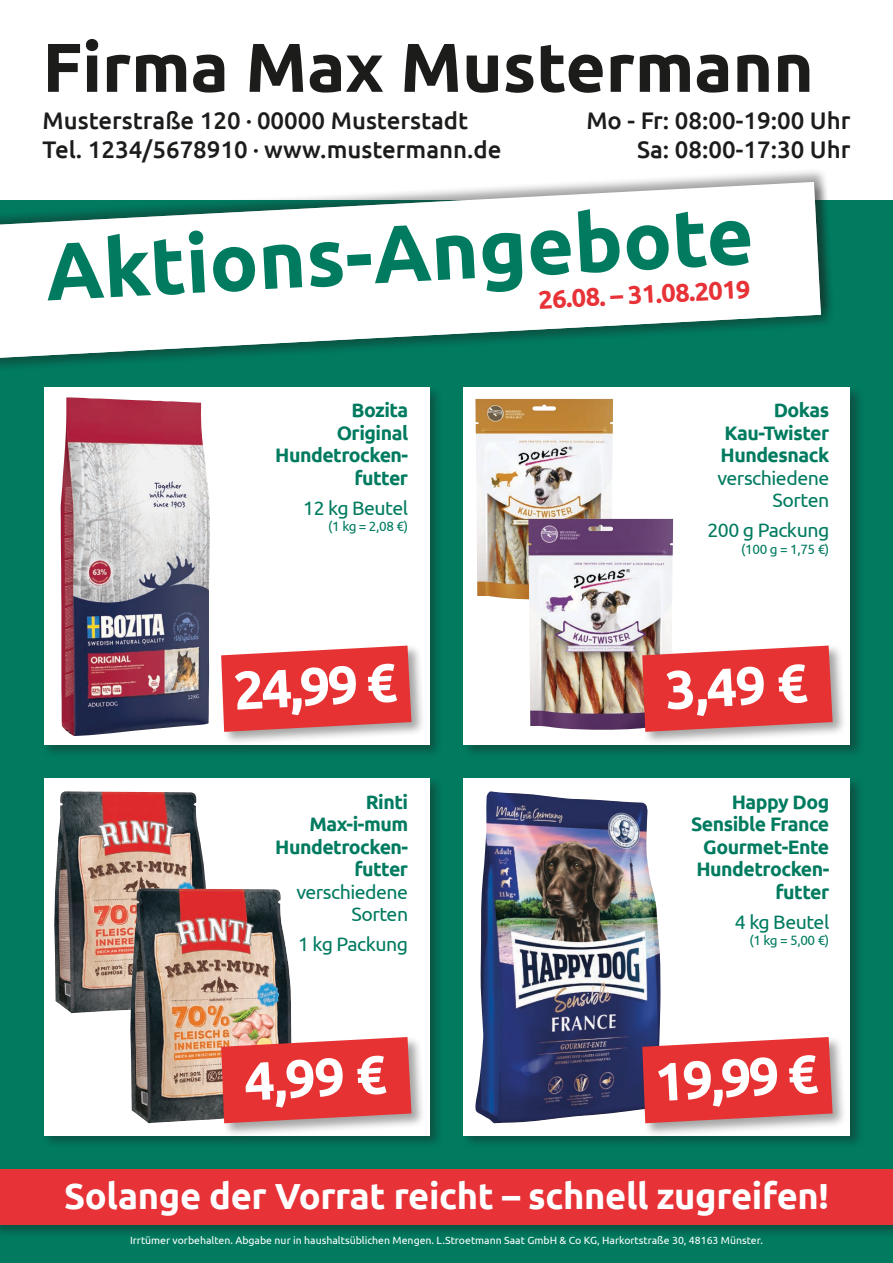
<style>
.page{position:relative;width:893px;height:1263px;background:#fff}
.page>*{position:absolute;margin:0;border:0;box-sizing:border-box;transform-origin:0 0}
.t1{font:700 81px "Ubuntu";color:#007b60}
.t2{font:700 69px "Ubuntu";color:#1c1c1b}
.t3{font:700 53.85px "Ubuntu";color:#fff}
.t4{font:700 36.3px "Ubuntu";letter-spacing:-.01em;color:#fff}
.t5{font:700 25.5px "Ubuntu";color:#e73237}
.t6{font:500 24px/28.8px "Ubuntu";color:#1c1c1b}
.t7{font:700 19.5px/22.5px "Ubuntu";letter-spacing:-.025em;color:#007b60;text-align:right}
.t8{font:19.5px/22.5px "Ubuntu";letter-spacing:-.025em;color:#007b60;text-align:right}
.t9{font:13.5px "Ubuntu";letter-spacing:-.025em;color:#007b60}
.t10{font:10.5px "Ubuntu";color:#fff}
</style>
<div class="page">
<div style="left:0;top:200px;width:893px;height:1063px;background:#007b60"></div>
<div style="left:0;top:1167px;width:893px;height:72px;background:#1c1c1b;opacity:.4"></div>
<div style="left:0;top:1169px;width:893px;height:56px;background:#e73237"></div>
<div style="left:0;top:168px;width:835px;height:195px;background:#1c1c1b;opacity:.4"></div>
<svg style="left:0;top:182px;width:821px;height:176px;fill:#fff"></svg>
<div style="left:41px;top:385px;width:403px;height:373px;background:#1c1c1b;opacity:.4"></div>
<div style="left:44px;top:387px;width:385px;height:357px;background:#fff"></div>
<div style="left:461px;top:385px;width:404px;height:373px;background:#1c1c1b;opacity:.4"></div>
<div style="left:463px;top:387px;width:387px;height:357px;background:#fff"></div>
<div style="left:42px;top:776px;width:402px;height:373px;background:#1c1c1b;opacity:.4"></div>
<svg style="left:44px;top:778px;width:385px;height:357px;background:#d3c3be"></svg>
<div style="left:461px;top:776px;width:404px;height:373px;background:#1c1c1b;opacity:.4"></div>
<div style="left:463px;top:778px;width:387px;height:357px;background:#fff"></div>
<div style="left:219px;top:644px;width:206px;height:102px;background:#1c1c1b;opacity:.4"></div>
<svg style="left:221px;top:646px;width:190px;height:86px;background:#e54747"></svg>
<img style="left:61px;top:397px;width:149px;height:339px">
<img style="left:475px;top:399px;width:138px;height:201px">
<img style="left:528px;top:519px;width:145px;height:211px">
<div style="left:641px;top:644px;width:205px;height:102px;background:#1c1c1b;opacity:.4"></div>
<svg style="left:642px;top:646px;width:191px;height:86px;background:#e34545"></svg>
<img style="left:54px;top:791px;width:11px;height:212px">
<img style="left:130px;top:888px;width:11px;height:223px">
<div style="left:219px;top:1035px;width:206px;height:102px;background:#1c1c1b;opacity:.4"></div>
<svg style="left:221px;top:1037px;width:190px;height:86px;background:#e24342"></svg>
<img style="left:475px;top:791px;width:186px;height:332px">
<div style="left:640px;top:1035px;width:206px;height:102px;background:#1c1c1b;opacity:.4"></div>
<svg style="left:642px;top:1037px;width:191px;height:86px;background:#e14446"></svg>
<h2 class="t2" style="left:43px;top:25px;width:773px">Firma Max Mustermann</h2>
<p class="t6" style="left:43px;top:105px;width:461px">Musterstraße 120 · 00000 Musterstadt<br>Tel. 1234/5678910 · www.mustermann.de</p>
<p class="t6" style="left:586px;top:105px;width:266px;text-align:right">Mo - Fr: 08:00-19:00 Uhr<br>Sa: 08:00-17:30 Uhr</p>
<h1 class="t1" style="left:43px;top:223px;width:710px;rotate:-3deg">Aktions-Angebote</h1>
<h3 class="t5" style="left:538px;top:284px;width:214px;rotate:-3deg">26.08. – 31.08.2019</h3>
<p class="t7" style="left:275px;top:398px;width:134px">Bozita<br>Original<br>Hundetrocken&shy;futter</p>
<p class="t8" style="left:303px;top:496px;width:107px">12 kg Beutel</p>
<p class="t9" style="left:328px;top:518px;width:81px">(1 kg = 2,08 €)</p>
<p class="t7" style="left:720px;top:398px;width:110px;text-align:justify;text-indent:53px">Dokas Kau-Twister Hundesnack</p>
<p class="t8" style="left:717px;top:466px;width:113px">verschiedene<br>Sorten</p>
<p class="t8" style="left:707px;top:518px;width:123px">200 g Packung</p>
<p class="t9" style="left:741px;top:540px;width:90px">(100 g = 1,75 €)</p>
<h3 class="t3" style="left:232px;top:658px;width:164px;rotate:-3deg">24,99 €</h3>
<h3 class="t3" style="left:664px;top:657px;width:143px;rotate:-3deg">3,49 €</h3>
<p class="t7" style="left:275px;top:790px;width:134px">Rinti<br>Max-i-mum<br>Hundetrocken&shy;futter</p>
<p class="t8" style="left:296px;top:880px;width:113px">verschiedene<br>Sorten</p>
<p class="t8" style="left:298px;top:932px;width:112px">1 kg Packung</p>
<p class="t7" style="left:691px;top:790px;width:140px">Happy Dog<br>Sensible France<br>Gourmet-Ente<br>Hundetrocken&shy;futter</p>
<p class="t8" style="left:735px;top:910px;width:96px">4 kg Beutel</p>
<p class="t9" style="left:749px;top:932px;width:81px">(1 kg = 5,00 €)</p>
<h3 class="t3" style="left:243px;top:1049px;width:143px;rotate:-3deg">4,99 €</h3>
<h3 class="t3" style="left:653px;top:1049px;width:164px;rotate:-3deg">19,99 €</h3>
<h3 class="t4" style="left:64px;top:1174px;width:766px">Solange der Vorrat reicht – schnell zugreifen!</h3>
<p class="t10" style="left:130px;top:1234px;width:634px">Irrtümer vorbehalten. Abgabe nur in haushaltsüblichen Mengen. L.Stroetmann Saat GmbH &amp; Co KG, Harkortstraße 30, 48163 Münster.</p>
</div>
